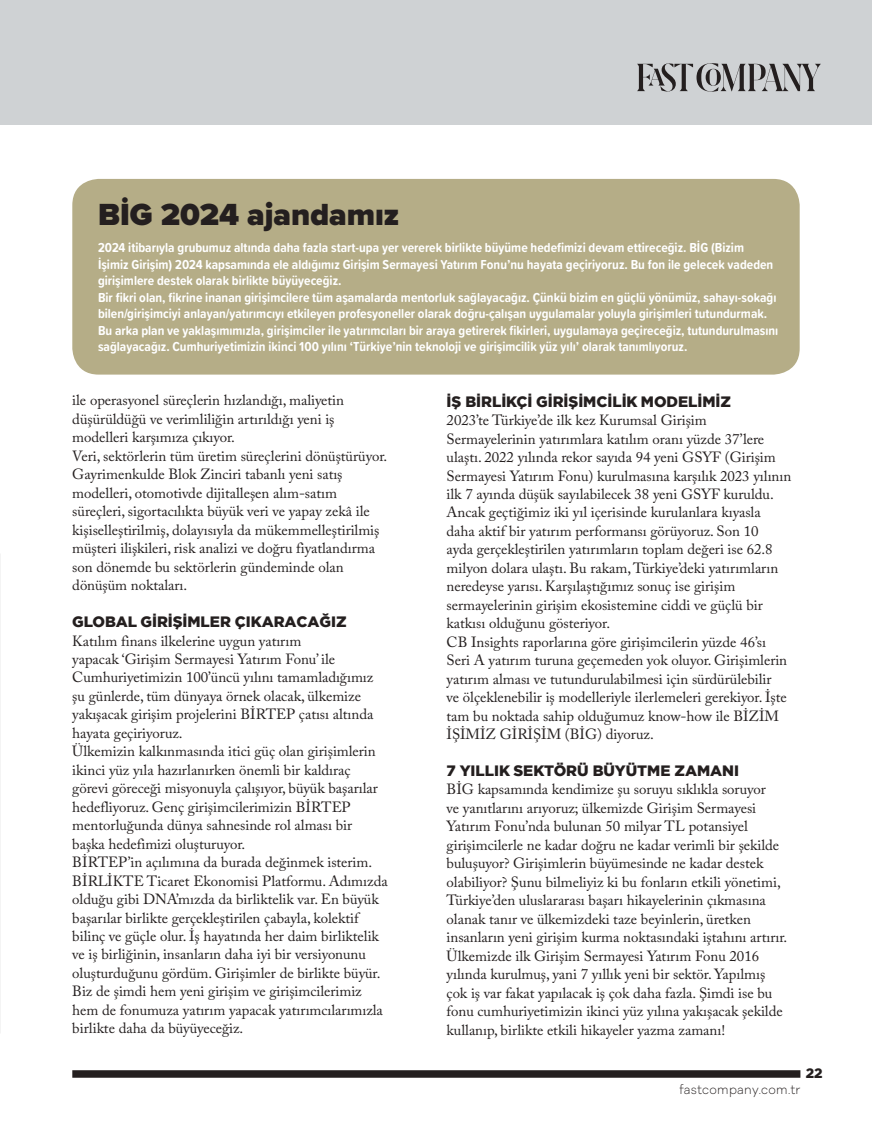
<style>
.page{position:relative;width:872px;height:1132px;background:#fff}
.page>*{position:absolute;margin:0;border:0;box-sizing:border-box;transform-origin:0 0}
.t1{font:900 31.65px "Proxima Nova";letter-spacing:-.005em;color:#241f1f}
.t2{font:900 15px "Gotham";letter-spacing:-.005em;color:#241f1f}
.t3{font:14.7px/18.5px "Adobe Caslon Pro";letter-spacing:-.005em;color:#241f1f}
.t4{font:700 13.5px/16.5px "Proxima Soft Cond";color:#fff}
.t5{font:900 13.5px "Gotham";color:#241f1f}
.t6{font:300 12.75px "Galano Grotesque Alt";letter-spacing:.03em;color:#241f1f;scale:.95 1}
</style>
<div class="page">
<img style="left:0;top:553px;width:1px;height:479px">
<div style="left:0;top:0;width:872px;height:125px;background:#cfd2d4"></div>
<svg style="left:72px;top:1070px;width:728px;height:7px;background:#2b2626"></svg>
<div style="left:72px;top:179px;width:727px;height:195px;background:#b5ad87;border-radius:26px"></div>
<svg style="left:637px;top:63px;width:184px;height:29px"></svg>
<h1 class="t1" style="left:98px;top:191px;width:302px">BİG 2024 ajandamız</h1>
<p class="t4" style="left:98px;top:239px;width:682px">2024 itibarıyla grubumuz altında daha fazla start-upa yer vererek birlikte büyüme hedefimizi devam ettireceğiz. BİG (Bizim<br>İşimiz Girişim) 2024 kapsamında ele aldığımız Girişim Sermayesi Yatırım Fonu’nu hayata geçiriyoruz. Bu fon ile gelecek vadeden girişimlere destek olarak birlikte büyüyeceğiz.<br>Bir fikri olan, fikrine inanan girişimcilere tüm aşamalarda mentorluk sağlayacağız. Çünkü bizim en güçlü yönümüz, sahayı-sokağı bilen/girişimciyi anlayan/yatırımcıyı etkileyen profesyoneller olarak doğru-çalışan uygulamalar yoluyla girişimleri tutundurmak.<br>Bu arka plan ve yaklaşımımızla, girişimciler ile yatırımcıları bir araya getirerek fikirleri, uygulamaya geçireceğiz, tutundurulmasını sağlayacağız. Cumhuriyetimizin ikinci 100 yılını ‘Türkiye’nin teknoloji ve girişimcilik yüz yılı’ olarak tanımlıyoruz.</p>
<p class="t3" style="left:72px;top:391px;width:316px">ile operasyonel süreçlerin hızlandığı, maliyetin düşürüldüğü ve verimliliğin artırıldığı yeni iş modelleri karşımıza çıkıyor.<br>Veri, sektörlerin tüm üretim süreçlerini dönüştürüyor.<br>Gayrimenkulde Blok Zinciri tabanlı yeni satış modelleri, otomotivde dijitalleşen alım-satım süreçleri, sigortacılıkta büyük veri ve yapay zekâ ile kişiselleştirilmiş, dolayısıyla da mükemmelleştirilmiş müşteri ilişkileri, risk analizi ve doğru fiyatlandırma son dönemde bu sektörlerin gündeminde olan dönüşüm noktaları.</p>
<p class="t2" style="left:72px;top:611px;width:276px">GLOBAL GIRIŞIMLER ÇIKARACAĞIZ</p>
<p class="t3" style="left:72px;top:631px;width:317px">Katılım finans ilkelerine uygun yatırım<br>yapacak ‘Girişim Sermayesi Yatırım Fonu’ ile Cumhuriyetimizin 100’üncü yılını tamamladığımız şu günlerde, tüm dünyaya örnek olacak, ülkemize yakışacak girişim projelerini BİRTEP çatısı altında hayata geçiriyoruz.<br>Ülkemizin kalkınmasında itici güç olan girişimlerin ikinci yüz yıla hazırlanırken önemli bir kaldıraç görevi göreceği misyonuyla çalışıyor, büyük başarılar hedefliyoruz. Genç girişimcilerimizin BİRTEP mentorluğunda dünya sahnesinde rol alması bir başka hedefimizi oluşturuyor.<br>BİRTEP’in açılımına da burada değinmek isterim.<br>BİRLİKTE Ticaret Ekonomisi Platformu. Adımızda olduğu gibi DNA’mızda da birliktelik var. En büyük başarılar birlikte gerçekleştirilen çabayla, kolektif bilinç ve güçle olur. İş hayatında her daim birliktelik ve iş birliğinin, insanların daha iyi bir versiyonunu oluşturduğunu gördüm. Girişimler de birlikte büyür.<br>Biz de şimdi hem yeni girişim ve girişimcilerimiz hem de fonumuza yatırım yapacak yatırımcılarımızla birlikte daha da büyüyeceğiz.</p>
<p class="t2" style="left:446px;top:391px;width:286px">İŞ BIRLIKÇI GIRIŞIMCILIK MODELIMIZ</p>
<p class="t3" style="left:446px;top:410px;width:346px">2023’te Türkiye’de ilk kez Kurumsal Girişim Sermayelerinin yatırımlara katılım oranı yüzde 37’lere ulaştı. 2022 yılında rekor sayıda 94 yeni GSYF (Girişim Sermayesi Yatırım Fonu) kurulmasına karşılık 2023 yılının ilk 7 ayında düşük sayılabilecek 38 yeni GSYF kuruldu.<br>Ancak geçtiğimiz iki yıl içerisinde kurulanlara kıyasla daha aktif bir yatırım performansı görüyoruz. Son 10<br>ayda gerçekleştirilen yatırımların toplam değeri ise 62.8 milyon dolara ulaştı. Bu rakam, Türkiye’deki yatırımların neredeyse yarısı. Karşılaştığımız sonuç ise girişim sermayelerinin girişim ekosistemine ciddi ve güçlü bir katkısı olduğunu gösteriyor.<br>CB Insights raporlarına göre girişimcilerin yüzde 46’sı Seri A yatırım turuna geçemeden yok oluyor. Girişimlerin yatırım alması ve tutundurulabilmesi için sürdürülebilir<br>ve ölçeklenebilir iş modelleriyle ilerlemeleri gerekiyor. İşte tam bu noktada sahip olduğumuz know-how ile BİZİM İŞİMİZ GİRİŞİM (BİG) diyoruz.</p>
<p class="t2" style="left:446px;top:760px;width:294px">7 YILLIK SEKTÖRÜ BÜYÜTME ZAMANI</p>
<p class="t3" style="left:446px;top:779px;width:342px">BİG kapsamında kendimize şu soruyu sıklıkla soruyor<br>ve yanıtlarını arıyoruz; ülkemizde Girişim Sermayesi Yatırım Fonu’nda bulunan 50 milyar TL potansiyel girişimcilerle ne kadar doğru ne kadar verimli bir şekilde buluşuyor? Girişimlerin büyümesinde ne kadar destek olabiliyor? Şunu bilmeliyiz ki bu fonların etkili yönetimi, Türkiye’den uluslararası başarı hikayelerinin çıkmasına olanak tanır ve ülkemizdeki taze beyinlerin, üretken insanların yeni girişim kurma noktasındaki iştahını artırır.<br>Ülkemizde ilk Girişim Sermayesi Yatırım Fonu 2016 yılında kurulmuş, yani 7 yıllık yeni bir sektör. Yapılmış çok iş var fakat yapılacak iş çok daha fazla. Şimdi ise bu fonu cumhuriyetimizin ikinci yüz yılına yakışacak şekilde kullanıp, birlikte etkili hikayeler yazma zamanı!</p>
<p class="t5" style="left:805px;top:1063px;width:18px">22</p>
<p class="t6" style="left:679px;top:1080px;width:129px">fastcompany.com.tr</p>
</div>
